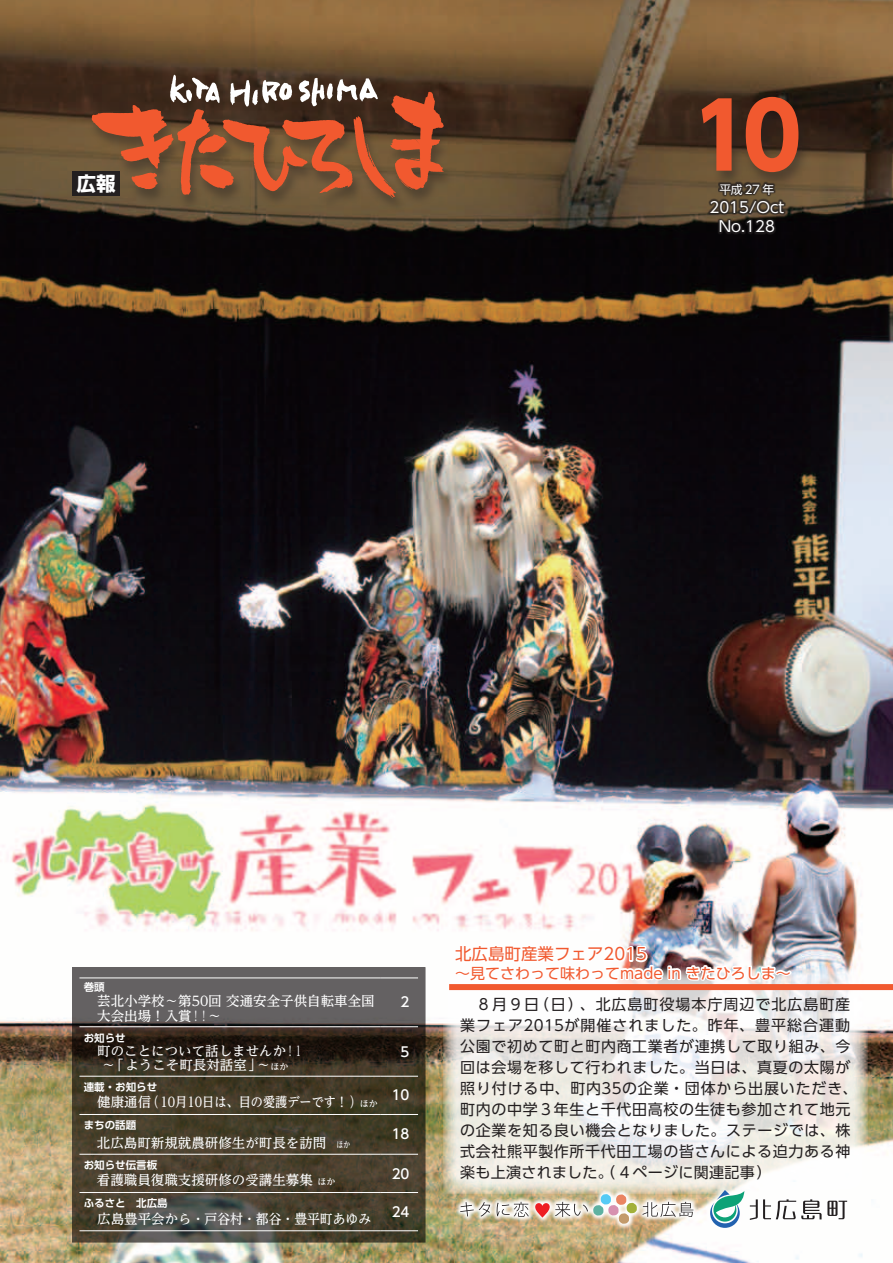
<style>
.page{position:relative;width:893px;height:1263px;background:#fff}
.page>*{position:absolute;margin:0;border:0;box-sizing:border-box;transform-origin:0 0}
.t1{font:700 90px "UD Shin Go Pro";color:#f1592f}
.t2{font:700 19.5px "UD Shin Go Pro";color:#fff}
.t3{font:16.5px "UD Shin Go Pro";color:#f1592f}
.t4{font:15px/21px "UD Shin Go Pro";letter-spacing:.045em;color:#231f20}
.t5{font:15px "UD Shin Go Pro";color:#f1592f}
.t6{font:15px "UD Shin Go Pro";letter-spacing:.065em;color:#231f20}
.t7{font:15px/19.5px "UD Shin Go Pro";color:#fff;text-align:center}
.t8{font:500 13.5px "UD Reimin Pro";color:#fff}
.t9{font:500 13.5px "UD Reimin Pro";color:#fff;scale:.9 1}
.t10{font:500 13.5px "UD Shin Go Pro";color:#fff}
.t11{font:11.85px "UD Shin Go Pro";color:#fff}
.t12{font:700 10.5px "UD Shin Go Pro De";color:#fff}
.t13{font:500 9px "UD Reimin Pro";color:#fff}
.t14{font:500 9px "UD Reimin Pro";color:#fff;scale:.76 1}
</style>
<div class="page">
<img style="left:0;top:0;width:893px;height:1263px">
<svg style="left:74px;top:969px;width:349px;height:271px"></svg>
<div style="left:72px;top:967px;width:353px;height:275px;border:1px solid #231f20"></div>
<svg style="left:443px;top:967px;width:424px;height:227px"></svg>
<div style="left:449px;top:984px;width:444px;height:6px;background:#f1592f"></div>
<div style="left:707px;top:198px;width:79px;height:37px;background:#231f20;opacity:.75"></div>
<div style="left:88px;top:92px;width:367px;height:121px;background:#231f20;opacity:.4"></div>
<div style="left:72px;top:172px;width:48px;height:24px;background:#231f20"></div>
<svg style="left:92px;top:75px;width:352px;height:123px"></svg>
<div style="left:718px;top:181px;width:58px;height:16px;background:#231f20;opacity:.78"></div>
<div style="left:698px;top:97px;width:113px;height:92px;background:#231f20;opacity:.4"></div>
<img style="left:452px;top:943px;width:342px;height:41px">
<hr style="left:79px;top:978px;width:302px;height:1px;background:#fff">
<hr style="left:381px;top:978px;width:37px;height:1px;background:#fff">
<hr style="left:79px;top:1026px;width:302px;height:1px;background:#fff">
<hr style="left:381px;top:1026px;width:37px;height:1px;background:#fff">
<hr style="left:79px;top:1076px;width:302px;height:1px;background:#fff">
<hr style="left:381px;top:1076px;width:37px;height:1px;background:#fff">
<hr style="left:79px;top:1114px;width:302px;height:1px;background:#fff">
<hr style="left:381px;top:1114px;width:37px;height:1px;background:#fff">
<hr style="left:381px;top:1154px;width:37px;height:1px;background:#fff">
<hr style="left:381px;top:1192px;width:37px;height:1px;background:#fff">
<hr style="left:381px;top:1230px;width:37px;height:1px;background:#fff">
<hr style="left:79px;top:1154px;width:302px;height:1px;background:#fff">
<hr style="left:79px;top:1192px;width:302px;height:1px;background:#fff">
<hr style="left:79px;top:1230px;width:302px;height:1px;background:#fff">
<div style="left:702px;top:1181px;width:154px;height:56px;background:#fff"></div>
<svg style="left:710px;top:1190px;width:34px;height:38px"></svg>
<svg style="left:750px;top:1199px;width:97px;height:21px"></svg>
<svg style="left:454px;top:1188px;width:246px;height:42px"></svg>
<svg style="left:460px;top:1202px;width:30px;height:14px"></svg>
<svg style="left:497px;top:1202px;width:32px;height:15px"></svg>
<svg style="left:535px;top:1194px;width:158px;height:30px"></svg>
<h2 class="t2" style="left:77px;top:168px;width:41px">広報</h2>
<h1 class="t1" style="left:692px;top:63px;width:111px">10</h1>
<p class="t11" style="left:719px;top:180px;width:56px">平成 27 年</p>
<p class="t7" style="left:709px;top:197px;width:76px">2015/Oct<br>No.128</p>
<p class="t12" style="left:84px;top:979px;width:23px">巻頭</p>
<p class="t8" style="left:84px;top:990px;width:293px">　芸北小学校～第50回交通安全子供自転車全国</p>
<p class="t10" style="left:401px;top:991px;width:10px">2</p>
<p class="t8" style="left:84px;top:1005px;width:139px">　大会出場！入賞 !! ~</p>
<p class="t12" style="left:84px;top:1029px;width:44px">お知らせ</p>
<p class="t8" style="left:84px;top:1040px;width:220px">　町のことについて話しませんか１!</p>
<p class="t13" style="left:270px;top:1059px;width:19px">ほか</p>
<p class="t10" style="left:401px;top:1040px;width:10px">5</p>
<p class="t8" style="left:88px;top:1054px;width:184px">　～「ようこそ町長対話室」～</p>
<p class="t12" style="left:84px;top:1078px;width:75px">連載・お知らせ</p>
<p class="t9" style="left:147px;top:1091px;width:241px">（10月10日は、目の愛護デーです！）</p>
<p class="t8" style="left:97px;top:1091px;width:55px">健康通信</p>
<p class="t12" style="left:84px;top:1117px;width:54px">まちの話題</p>
<p class="t13" style="left:360px;top:1096px;width:19px">ほか</p>
<p class="t8" style="left:97px;top:1132px;width:231px">北広島町新規就農研修生が町長を訪問</p>
<p class="t12" style="left:84px;top:1156px;width:75px">お知らせ伝言板</p>
<p class="t14" style="left:337px;top:1137px;width:19px">ほか</p>
<p class="t8" style="left:97px;top:1169px;width:217px">看護職員復職支援研修の受講生募集</p>
<p class="t12" style="left:84px;top:1195px;width:86px">ふるさと　北広島</p>
<p class="t13" style="left:317px;top:1174px;width:19px">ほか</p>
<p class="t8" style="left:84px;top:1207px;width:289px">　広島豊平会から・戸谷村・都谷・豊平町あゆみ</p>
<p class="t10" style="left:392px;top:1084px;width:19px">10</p>
<p class="t10" style="left:392px;top:1123px;width:19px">18</p>
<p class="t10" style="left:392px;top:1162px;width:19px">20</p>
<p class="t10" style="left:392px;top:1201px;width:19px">24</p>
<p class="t3" style="left:455px;top:941px;width:194px">北広島町産業フェア2015</p>
<p class="t5" style="left:455px;top:961px;width:337px">～見てさわって味わってmade in きたひろしま~</p>
<p class="t6" style="left:534px;top:992px;width:318px">（日）、北広島町役場本庁周辺で北広島町産</p>
<p class="t4" style="left:460px;top:993px;width:399px">　８月９日<br>業フェア2015が開催されました。昨年、豊平総合運動公園で初めて町と町内商工業者が連携して取り組み、今回は会場を移して行われました。当日は、真夏の太陽が照り付ける中、町内35の企業・団体から出展いただき、町内の中学３年生と千代田高校の生徒も参加されて地元の企業を知る良い機会となりました。ステージでは、株式会社熊平製作所千代田工場の皆さんによる迫力ある神楽も上演されました。（４ページに関連記事(</p>
</div>
